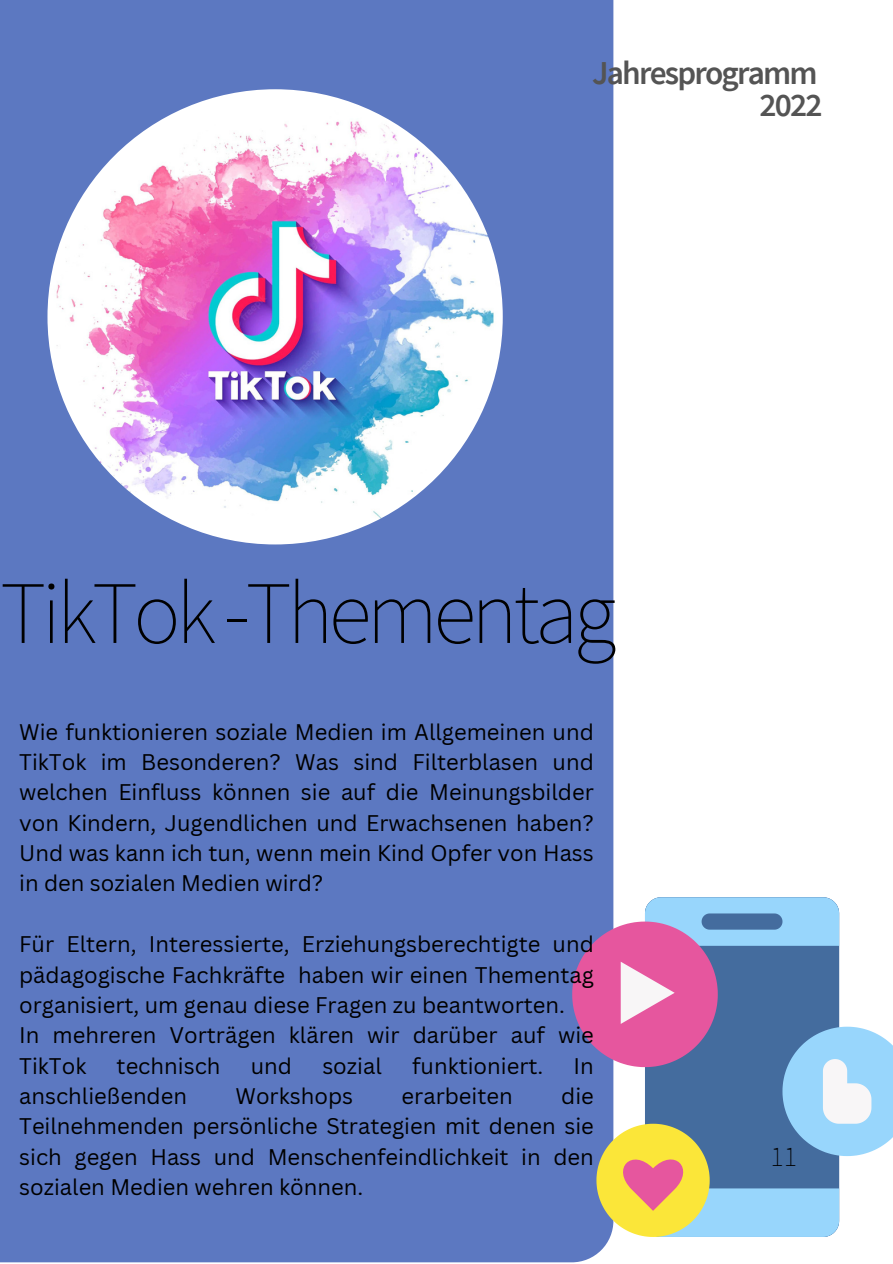
<style>
.page{position:relative;width:893px;height:1264px;background:#fff}
.page>*{position:absolute;margin:0;border:0;box-sizing:border-box;transform-origin:0 0}
.t1{font:200 88.95px "Source Sans Pro";letter-spacing:-.055em;color:#000}
.t2{font:600 33.3px "Source Sans Pro";letter-spacing:-.055em;color:#545454}
.t3{font:200 28.2px "Source Sans Pro";color:#000}
.t4{font:22.05px/30.3px "Canva Sans";color:#000;text-align:justify}
</style>
<div class="page">
<div style="left:0;top:0;width:613px;height:1262px;background:#5c78c1"></div>
<img style="left:47px;top:89px;width:455px;height:455px;border-radius:50%">
<svg style="left:572px;top:897px;width:320px;height:339px"></svg>
<p class="t2" style="left:592px;top:51px;width:227px">Jahresprogramm</p>
<p class="t2" style="left:759px;top:83px;width:65px">2022</p>
<p class="t1" style="left:0;top:555px;width:617px">TikTok-Thementag</p>
<p class="t4" style="left:19px;top:716px;width:576px">Wie funktionieren soziale Medien im Allgemeinen und TikTok im Besonderen? Was sind Filterblasen und welchen Einfluss können sie auf die Meinungsbilder von Kindern, Jugendlichen und Erwachsenen haben?<br>Und was kann ich tun, wenn mein Kind Opfer von Hass in den sozialen Medien wird?</p>
<p class="t4" style="left:19px;top:928px;width:576px">Für Eltern, Interessierte, Erziehungsberechtigte und pädagogische Fachkräfte haben wir einen Thementag organisiert, um genau diese Fragen zu beantworten.</p>
<p class="t4" style="left:19px;top:1019px;width:576px">In mehreren Vorträgen klären wir darüber auf wie<br>TikTok</p>
<p class="t4" style="left:117px;top:1049px;width:105px">technisch</p>
<p class="t4" style="left:251px;top:1049px;width:43px">und</p>
<p class="t4" style="left:322px;top:1049px;width:61px">sozial</p>
<p class="t4" style="left:412px;top:1049px;width:133px">funktioniert.</p>
<p class="t4" style="left:573px;top:1049px;width:22px">In</p>
<p class="t4" style="left:19px;top:1080px;width:169px">anschließenden</p>
<p class="t4" style="left:235px;top:1080px;width:119px">Workshops</p>
<p class="t4" style="left:401px;top:1080px;width:113px">erarbeiten</p>
<p class="t4" style="left:19px;top:1080px;width:576px;text-indent:542px">die Teilnehmenden persönliche Strategien mit denen sie sich gegen Hass und Menschenfeindlichkeit in den sozialen Medien wehren können.</p>
<p class="t3" style="left:770px;top:1137px;width:28px">11</p>
</div>
